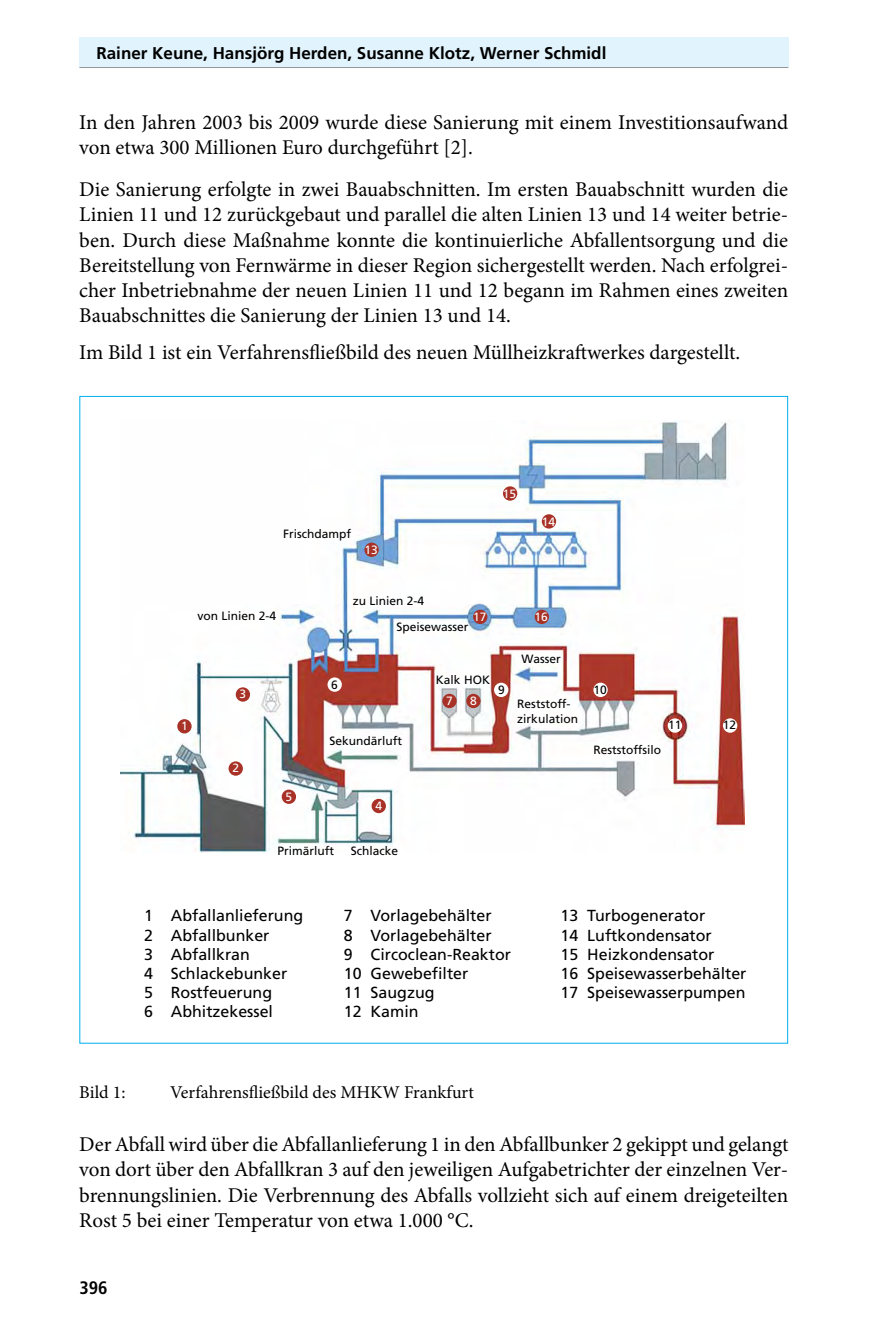
<style>
.page{position:relative;width:879px;height:1333px;background:#fff}
.page>*{position:absolute;margin:0;border:0;box-sizing:border-box;transform-origin:0 0}
.t1{font:21px/25.2px "Minion Pro";color:#000;text-align:justify}
.t2{font:18px "Minion Pro";color:#000}
.t3{font:700 condensed 18px "Frutiger";color:#000}
.t4{font:700 17px "Frutiger";color:#000}
.t5{font:16px/19.2px "Frutiger";color:#000}
.t6{font:12px/14.4px "Frutiger";color:#000}
.t7{font:12px "Frutiger";color:#fff}
</style>
<div class="page">
<div style="left:80px;top:38px;width:709px;height:30px;background:#e1f4fd"></div>
<hr style="left:79px;top:67px;width:709px;height:1px;background:#939598">
<img style="left:121px;top:420px;width:624px;height:432px">
<div style="left:177px;top:719px;width:15px;height:14px;background:#a83227;border-radius:50%"></div>
<div style="left:236px;top:687px;width:14px;height:14px;background:#a83227;border-radius:50%"></div>
<div style="left:228px;top:761px;width:15px;height:14px;background:#a83227;border-radius:50%"></div>
<div style="left:534px;top:609px;width:15px;height:15px;background:#a83227;border-radius:50%"></div>
<div style="left:473px;top:609px;width:14px;height:15px;background:#a83227;border-radius:50%"></div>
<div style="left:542px;top:514px;width:14px;height:14px;background:#a83227;border-radius:50%"></div>
<div style="left:503px;top:486px;width:14px;height:14px;background:#a83227;border-radius:50%"></div>
<div style="left:364px;top:542px;width:15px;height:15px;background:#a83227;border-radius:50%"></div>
<div style="left:327px;top:677px;width:15px;height:14px;background:#fff;border-radius:50%"></div>
<div style="left:442px;top:693px;width:15px;height:15px;background:#a83227;border-radius:50%"></div>
<div style="left:466px;top:693px;width:14px;height:15px;background:#a83227;border-radius:50%"></div>
<div style="left:282px;top:789px;width:14px;height:14px;background:#a83227;border-radius:50%"></div>
<div style="left:371px;top:798px;width:15px;height:15px;background:#a83227;border-radius:50%"></div>
<div style="left:494px;top:682px;width:14px;height:15px;background:#fff;border-radius:50%"></div>
<div style="left:593px;top:682px;width:15px;height:15px;background:#fff;border-radius:50%"></div>
<div style="left:668px;top:718px;width:14px;height:14px;background:#fff;border-radius:50%"></div>
<div style="left:723px;top:718px;width:14px;height:14px;background:#fff;border-radius:50%"></div>
<p class="t4" style="left:96px;top:43px;width:511px">Rainer Keune, Hansjörg Herden, Susanne Klotz, Werner Schmidl</p>
<p class="t1" style="left:79px;top:109px;width:710px">In den Jahren 2003 bis 2009 wurde diese Sanierung mit einem Investitionsaufwand von etwa 300 Millionen Euro durchgeführt [2].</p>
<p class="t1" style="left:79px;top:177px;width:710px">Die Sanierung erfolgte in zwei Bauabschnitten. Im ersten Bauabschnitt wurden die Linien 11 und 12 zurückgebaut und parallel die alten Linien 13 und 14 weiter betrie&shy;ben. Durch diese Maßnahme konnte die kontinuierliche Abfallentsorgung und die Bereitstellung von Fernwärme in dieser Region sichergestellt werden. Nach erfolgrei&shy;cher Inbetriebnahme der neuen Linien 11 und 12 begann im Rahmen eines zweiten Bauabschnittes die Sanierung der Linien 13 und 14.</p>
<p class="t1" style="left:79px;top:339px;width:662px">Im Bild 1 ist ein Verfahrensfließbild des neuen Müllheizkraftwerkes dargestellt.</p>
<p class="t6" style="left:283px;top:526px;width:70px">Frischdampf</p>
<p class="t7" style="left:364px;top:542px;width:15px">13</p>
<p class="t7" style="left:503px;top:486px;width:15px">15</p>
<p class="t7" style="left:542px;top:514px;width:15px">14</p>
<p class="t6" style="left:198px;top:608px;width:80px">von Linien 2-4</p>
<p class="t7" style="left:181px;top:718px;width:8px">1</p>
<p class="t7" style="left:239px;top:687px;width:8px">3</p>
<p class="t7" style="left:232px;top:761px;width:8px">2</p>
<p class="t7" style="left:285px;top:789px;width:8px">5</p>
<p class="t6" style="left:353px;top:593px;width:73px">zu Linien 2-4</p>
<p class="t6" style="left:331px;top:677px;width:8px">6</p>
<p class="t7" style="left:473px;top:609px;width:15px">17</p>
<p class="t7" style="left:534px;top:609px;width:15px">16</p>
<p class="t6" style="left:396px;top:619px;width:74px">Speisewasser</p>
<p class="t6" style="left:436px;top:672px;width:56px">Kalk HOK</p>
<p class="t7" style="left:446px;top:694px;width:8px">7</p>
<p class="t7" style="left:470px;top:694px;width:8px">8</p>
<p class="t6" style="left:522px;top:651px;width:41px">Wasser</p>
<p class="t6" style="left:517px;top:696px;width:62px">Reststoff&shy;zirkulation</p>
<p class="t6" style="left:498px;top:682px;width:8px">9</p>
<p class="t6" style="left:593px;top:682px;width:15px">10</p>
<p class="t6" style="left:329px;top:733px;width:74px">Sekundärluft</p>
<p class="t6" style="left:593px;top:742px;width:69px">Reststoffsilo</p>
<p class="t6" style="left:668px;top:718px;width:15px">11</p>
<p class="t6" style="left:723px;top:718px;width:15px">12</p>
<p class="t7" style="left:375px;top:798px;width:8px">4</p>
<p class="t6" style="left:278px;top:843px;width:58px">Primärluft</p>
<p class="t6" style="left:351px;top:843px;width:49px">Schlacke</p>
<p class="t5" style="left:144px;top:905px;width:161px">1 Abfallanlieferung<br>2 Abfallbunker<br>3 Abfallkran<br>4 Schlackebunker<br>5 Rostfeuerung<br>6 Abhitzekessel</p>
<p class="t5" style="left:344px;top:905px;width:169px">7 Vorlagebehälter<br>8 Vorlagebehälter<br>9 Circoclean-Reaktor<br>10 Gewebefilter<br>11 Saugzug<br>12 Kamin</p>
<p class="t5" style="left:560px;top:905px;width:187px">13 Turbogenerator<br>14 Luftkondensator<br>15 Heizkondensator<br>16 Speisewasserbehälter<br>17 Speisewasserpumpen</p>
<p class="t2" style="left:79px;top:1079px;width:48px">Bild 1:</p>
<p class="t2" style="left:170px;top:1079px;width:305px">Verfahrensfließbild des MHKW Frankfurt</p>
<p class="t1" style="left:79px;top:1131px;width:711px">Der Abfall wird über die Abfallanlieferung 1 in den Abfallbunker 2 gekippt und gelangt von dort über den Abfallkran 3 auf den jeweiligen Aufgabetrichter der einzelnen Ver&shy;brennungslinien. Die Verbrennung des Abfalls vollzieht sich auf einem dreigeteilten Rost 5 bei einer Temperatur von etwa 1.000 °C.</p>
<p class="t3" style="left:79px;top:1276px;width:30px">396</p>
</div>
